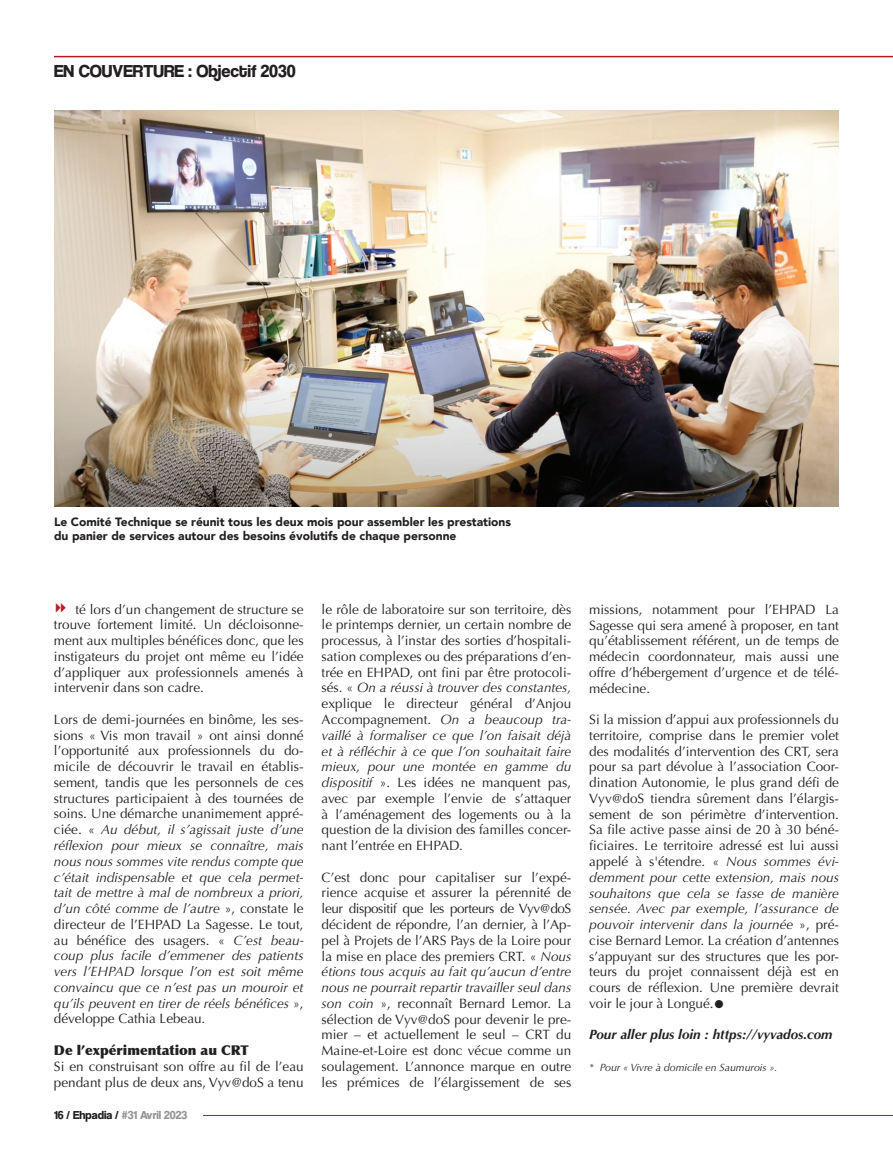
<style>
.page{position:relative;width:893px;height:1149px;background:#fff}
.page>*{position:absolute;margin:0;border:0;box-sizing:border-box;transform-origin:0 0}
.t1{font:700 18px "Coolvetica Rg";color:#231f20}
.t2{font:13.5px/15.8px "Optima";color:#231f20;text-align:justify}
.t3{font:italic 700 13.5px "Optima";color:#231f20}
.t4{font:900 13.5px "Optima";color:#231f20}
.t5{font:900 12px/14.4px "Avenir";color:#231f20}
.t6{font:700 12px "Coolvetica Rg";color:#939598}
.t7{font:italic 10.5px "Optima";color:#231f20}
.s1{font-style:italic}
.s2{color:#231f20}
.s3{font-family:"Helvetica Neue";font-weight:300;font-size:22.5px}
</style>
<div class="page">
<hr style="left:54px;top:56px;width:839px;height:1px;background:#b61c20">
<hr style="left:203px;top:1114px;width:690px;height:1px;background:#b61c20">
<img style="left:54px;top:111px;width:785px;height:395px">
<h1 class="t1" style="left:54px;top:61px;width:243px">EN COUVERTURE : Objectif 2030</h1>
<p class="t5" style="left:54px;top:515px;width:459px">Le Comité Technique se réunit tous les deux mois pour assembler les prestations du panier de services autour des besoins évolutifs de chaque personne</p>
<p class="t2" style="left:54px;top:601px;width:251px;text-indent:21px">té lors d’un changement de structure se trouve fortement limité. Un décloisonne&shy;ment aux multiples bénéfices donc, que les instigateurs du projet ont même eu l’idée d’appliquer aux professionnels amenés à intervenir dans son cadre.</p>
<p class="t2" style="left:54px;top:711px;width:251px">Lors de demi-journées en binôme, les ses&shy;sions « Vis mon travail » ont ainsi donné l’opportunité aux professionnels du do&shy;micile de découvrir le travail en établis&shy;sement, tandis que les personnels de ces structures participaient à des tournées de soins. Une démarche unanimement appré&shy;ciée. « <span class="s1">Au début, il s’agissait juste d’une réflexion pour mieux se connaître, mais nous nous sommes vite rendus compte que c’était indispensable et que cela permet&shy;tait de mettre à mal de nombreux a priori, d’un côté comme de l’autre</span> », constate le directeur de l’EHPAD La Sagesse. Le tout, au bénéfice des usagers. « <span class="s1">C’est beau&shy;coup plus facile d’emmener des patients vers l’EHPAD lorsque l’on est soit même convaincu que ce n’est pas un mouroir et qu’ils peuvent en tirer de réels bénéfices</span> », développe Cathia Lebeau.</p>
<p class="t4" style="left:54px;top:1041px;width:196px">De l’expérimentation au CRT</p>
<p class="t2" style="left:54px;top:1058px;width:251px">Si en construisant son offre au fil de l’eau pendant plus de deux ans, Vyv@doS a tenu</p>
<p class="t6" style="left:54px;top:1107px;width:135px"><span class="s2">16 / Ehpadia /</span> #31 Avril 2023</p>
<p class="t2" style="left:322px;top:601px;width:251px">le rôle de laboratoire sur son territoire, dès le printemps dernier, un certain nombre de processus, à l’instar des sorties d’hospitali&shy;sation complexes ou des préparations d’en&shy;trée en EHPAD, ont fini par être protocoli&shy;sés. « <span class="s1">On a réussi à trouver des constantes, </span>explique le directeur général d’Anjou Accompagnement. <span class="s1">On a beaucoup tra&shy;vaillé à formaliser ce que l’on faisait déjà et à réfléchir à ce que l’on souhaitait faire mieux, pour une montée en gamme du dispositif</span> ». Les idées ne manquent pas, avec par exemple l’envie de s’attaquer à l’aménagement des logements ou à la question de la division des familles concer&shy;nant l’entrée en EHPAD.</p>
<p class="t2" style="left:322px;top:869px;width:251px">C’est donc pour capitaliser sur l’expé&shy;rience acquise et assurer la pérennité de leur dispositif que les porteurs de Vyv@doS décident de répondre, l’an dernier, à l’Ap&shy;pel à Projets de l’ARS Pays de la Loire pour la mise en place des premiers CRT. « <span class="s1">Nous étions tous acquis au fait qu’aucun d’entre nous ne pourrait repartir travailler seul dans son coin</span> », reconnaît Bernard Lemor. La sélection de Vyv@doS pour devenir le pre&shy;mier – et actuellement le seul – CRT du Maine-et-Loire est donc vécue comme un soulagement. L’annonce marque en outre les prémices de l’élargissement de ses</p>
<p class="t2" style="left:589px;top:601px;width:251px">missions, notamment pour l’EHPAD La Sagesse qui sera amené à proposer, en tant qu’établissement référent, un de temps de médecin coordonnateur, mais aussi une offre d’hébergement d’urgence et de télé&shy;médecine.</p>
<p class="t2" style="left:589px;top:711px;width:251px">Si la mission d’appui aux professionnels du territoire, comprise dans le premier volet des modalités d’intervention des CRT, sera pour sa part dévolue à l’association Coor&shy;dination Autonomie, le plus grand défi de Vyv@doS tiendra sûrement dans l’élargis&shy;sement de son périmètre d’intervention.<br>Sa file active passe ainsi de 20 à 30 béné&shy;ficiaires. Le territoire adressé est lui aussi appelé à s'étendre. « <span class="s1">Nous sommes évi&shy;demment pour cette extension, mais nous souhaitons que cela se fasse de manière sensée. Avec par exemple, l’assurance de pouvoir intervenir dans la journée</span> », pré&shy;cise Bernard Lemor. La création d’antennes s’appuyant sur des structures que les por&shy;teurs du projet connaissent déjà est en cours de réflexion. Une première devrait voir le jour à Longué.<span class="s3">•</span></p>
<p class="t3" style="left:589px;top:1026px;width:245px">Pour aller plus loin : https://vyvados.com</p>
<p class="t7" style="left:589px;top:1060px;width:190px">* Pour « Vivre à domicile en Saumurois ».</p>
</div>
